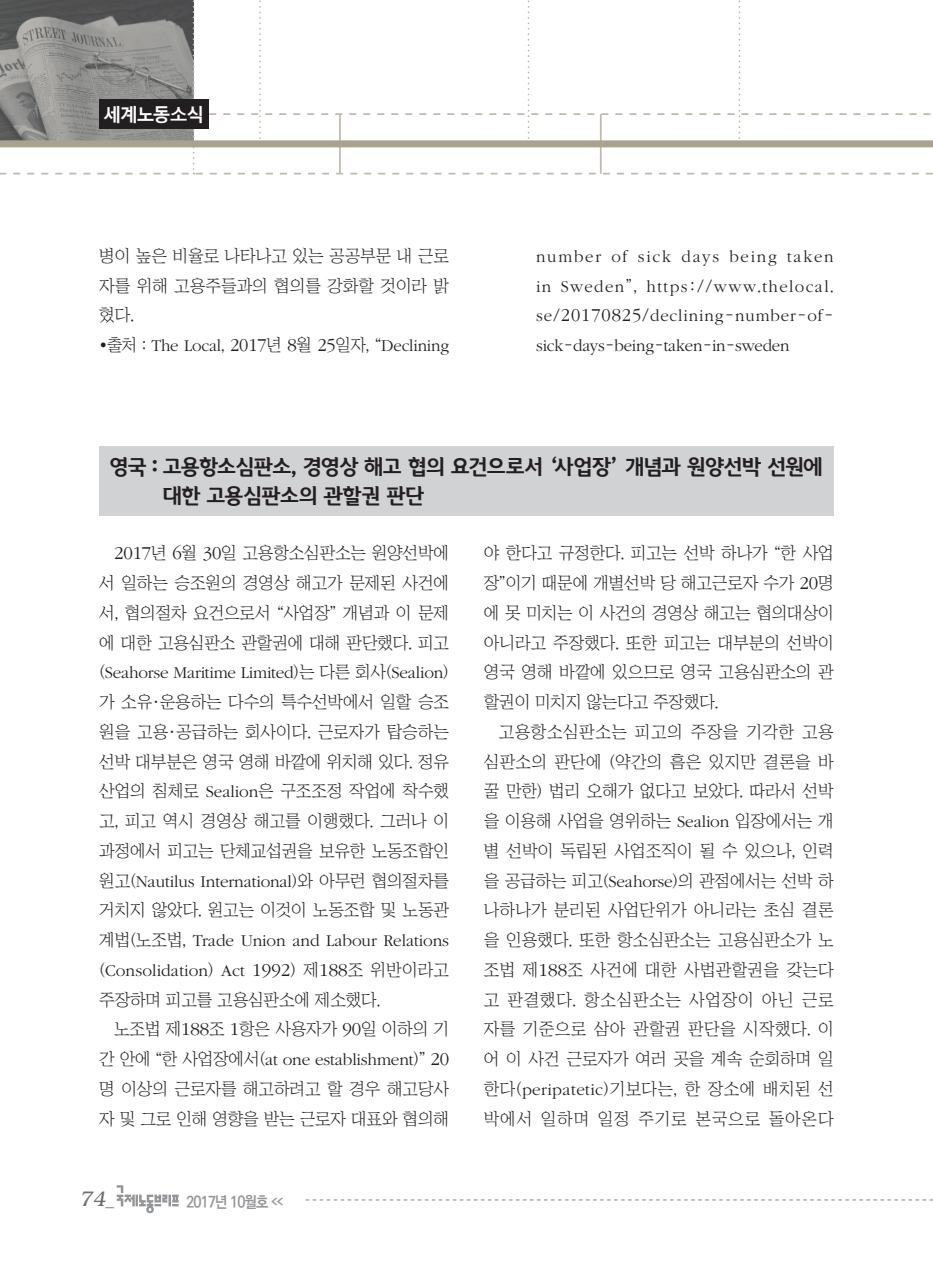
<style>
.page{position:relative;width:933px;height:1275px;background:#fff}
.page>*{position:absolute;margin:0;border:0;box-sizing:border-box;transform-origin:0 0}
.t1{font:700 21px/29.8px "Auction Gothic";letter-spacing:-.055em;color:#231f20}
.t2{font:italic 300 21px "Bookman";color:#6c6d70}
.t3{font:700 18.38px "Malgun Gothic";letter-spacing:-.09em;color:#fff}
.t4{font:17.15px/29.8px "Chosunilbo NM";letter-spacing:-.01em;color:#231f20;text-align:justify}
.t5{font:300 17.15px/29.8px "ITC Garamond Std";letter-spacing:-.01em;color:#231f20}
.t6{font:700 15.75px "Ko Pub Dotum";letter-spacing:-.055em;color:#939598;scale:.9 1}
.s1{font-family:"Chosunilbo NM";font-weight:400}
.s2{font-size:18.9px}
.s3{font-family:"ITC Garamond Std";font-weight:300;font-size:18.9px}
.s4{font-family:"ITC Garamond Std";font-weight:300}
.s5{font-family:"Helvetica";font-weight:400;font-style:normal;font-size:17.5px}
</style>
<div class="page">
<svg style="left:306px;top:1199px;width:627px;height:1px"></svg>
<svg style="left:0;top:0;width:933px;height:174px"></svg>
<div style="left:0;top:140px;width:933px;height:7px;background:#aaa291"></div>
<svg style="left:117px;top:1185px;width:62px;height:28px"></svg>
<div style="left:99px;top:99px;width:109px;height:30px;background:#231f20"></div>
<div style="left:99px;top:446px;width:734px;height:70px;background:#d1d2d4"></div>
<p class="t3" style="left:103px;top:102px;width:103px">세계노동소식</p>
<p class="t4" style="left:99px;top:241px;width:351px">병이 높은 비율로 나타나고 있는 공공부문 내 근로 자를 위해 고용주들과의 협의를 강화할 것이라 밝 혔다.</p>
<p class="t5" style="left:99px;top:331px;width:351px"><span class="s1">•출처 :</span> The Local<span class="s1">,</span> <span class="s2">2017</span><span class="s1">년</span> <span class="s2">8</span><span class="s1">월</span> <span class="s2">25</span><span class="s1">일자, “</span>Declining</p>
<p class="t5" style="left:536px;top:242px;width:299px;text-align:justify">number of sick days being taken in Sweden<span class="s1">”,</span> https<span class="s1">://</span>www<span class="s1">.</span>thelocal<span class="s1">. </span>se<span class="s1">/</span><span class="s2">20170825</span><span class="s1">/</span>declining<span class="s1">-</span>number<span class="s1">-</span>of&shy;sick<span class="s1">-</span>days<span class="s1">-</span>being<span class="s1">-</span>taken<span class="s1">-</span>in<span class="s1">-</span>sweden</p>
<p class="t1" style="left:162px;top:452px;width:662px;text-indent:-53px">영국 : 고용항소심판소, 경영상 해고 협의 요건으로서 ‘사업장’ 개념과 원양선박 선원에 대한 고용심판소의 관할권 판단</p>
<p class="t4" style="left:99px;top:538px;width:351px;text-indent:15px"><span class="s3">2017</span>년 <span class="s3">6</span>월 <span class="s3">30</span>일 고용항소심판소는 원양선박에 서 일하는 승조원의 경영상 해고가 문제된 사건에 서, 협의절차 요건으로서 “사업장” 개념과 이 문제 에 대한 고용심판소 관할권에 대해 판단했다. 피고</p>
<p class="t5" style="left:99px;top:658px;width:351px"><span class="s1">(</span>Seahorse Maritime Limited<span class="s1">)는 다른 회사(</span>Sealion<span class="s1">)</span></p>
<p class="t4" style="left:99px;top:687px;width:351px">가 소유·운용하는 다수의 특수선박에서 일할 승조 원을 고용·공급하는 회사이다. 근로자가 탑승하는 선박 대부분은 영국 영해 바깥에 위치해 있다. 정유 산업의 침체로 <span class="s4">Sealion</span>은 구조조정 작업에 착수했 고, 피고 역시 경영상 해고를 이행했다. 그러나 이 과정에서 피고는 단체교섭권을 보유한 노동조합인</p>
<p class="t5" style="left:99px;top:867px;width:351px"><span class="s1">원고(</span>Nautilus International<span class="s1">)와 아무런 협의절차를</span></p>
<p class="t4" style="left:99px;top:895px;width:351px">거치지 않았다. 원고는 이것이 노동조합 및 노동관</p>
<p class="t5" style="left:99px;top:926px;width:351px"><span class="s1">계법(노조법,</span> Trade Union and Labour Relations <span class="s1">(</span>Consolidation<span class="s1">)</span> Act <span class="s2">1992</span><span class="s1">) 제</span><span class="s2">188</span><span class="s1">조 위반이라고</span></p>
<p class="t4" style="left:114px;top:984px;width:336px;text-indent:-15px">주장하며 피고를 고용심판소에 제소했다.<br>노조법 제<span class="s3">188</span>조 <span class="s3">1</span>항은 사용자가 <span class="s3">90</span>일 이하의 기</p>
<p class="t5" style="left:99px;top:1045px;width:351px"><span class="s1">간 안에 “한 사업장에서(</span>at one establishment<span class="s1">)”</span> <span class="s2">20</span></p>
<p class="t4" style="left:99px;top:1074px;width:351px">명 이상의 근로자를 해고하려고 할 경우 해고당사 자 및 그로 인해 영향을 받는 근로자 대표와 협의해</p>
<p class="t4" style="left:484px;top:538px;width:351px">야 한다고 규정한다. 피고는 선박 하나가 “한 사업 장”이기 때문에 개별선박 당 해고근로자 수가 <span class="s3">20</span>명 에 못 미치는 이 사건의 경영상 해고는 협의대상이 아니라고 주장했다. 또한 피고는 대부분의 선박이 영국 영해 바깥에 있으므로 영국 고용심판소의 관 할권이 미치지 않는다고 주장했다.</p>
<p class="t4" style="left:484px;top:717px;width:351px;text-indent:15px">고용항소심판소는 피고의 주장을 기각한 고용 심판소의 판단에 (약간의 흠은 있지만 결론을 바 꿀 만한) 법리 오해가 없다고 보았다. 따라서 선박 을 이용해 사업을 영위하는 <span class="s4">Sealion</span> 입장에서는 개 별 선박이 독립된 사업조직이 될 수 있으나, 인력 을 공급하는 피고(<span class="s4">Seahorse</span>)의 관점에서는 선박 하 나하나가 분리된 사업단위가 아니라는 초심 결론 을 인용했다. 또한 항소심판소는 고용심판소가 노 조법 제<span class="s3">188</span>조 사건에 대한 사법관할권을 갖는다 고 판결했다. 항소심판소는 사업장이 아닌 근로 자를 기준으로 삼아 관할권 판단을 시작했다. 이 어 이 사건 근로자가 여러 곳을 계속 순회하며 일 한다(<span class="s4">peripatetic</span>)기보다는, 한 장소에 배치된 선 박에서 일하며 일정 주기로 본국으로 돌아온다</p>
<p class="t2" style="left:79px;top:1187px;width:36px">74<span class="s5">_</span></p>
<p class="t6" style="left:186px;top:1194px;width:109px">2017년 10월호 <sup>&lt;&lt;</sup></p>
</div>
